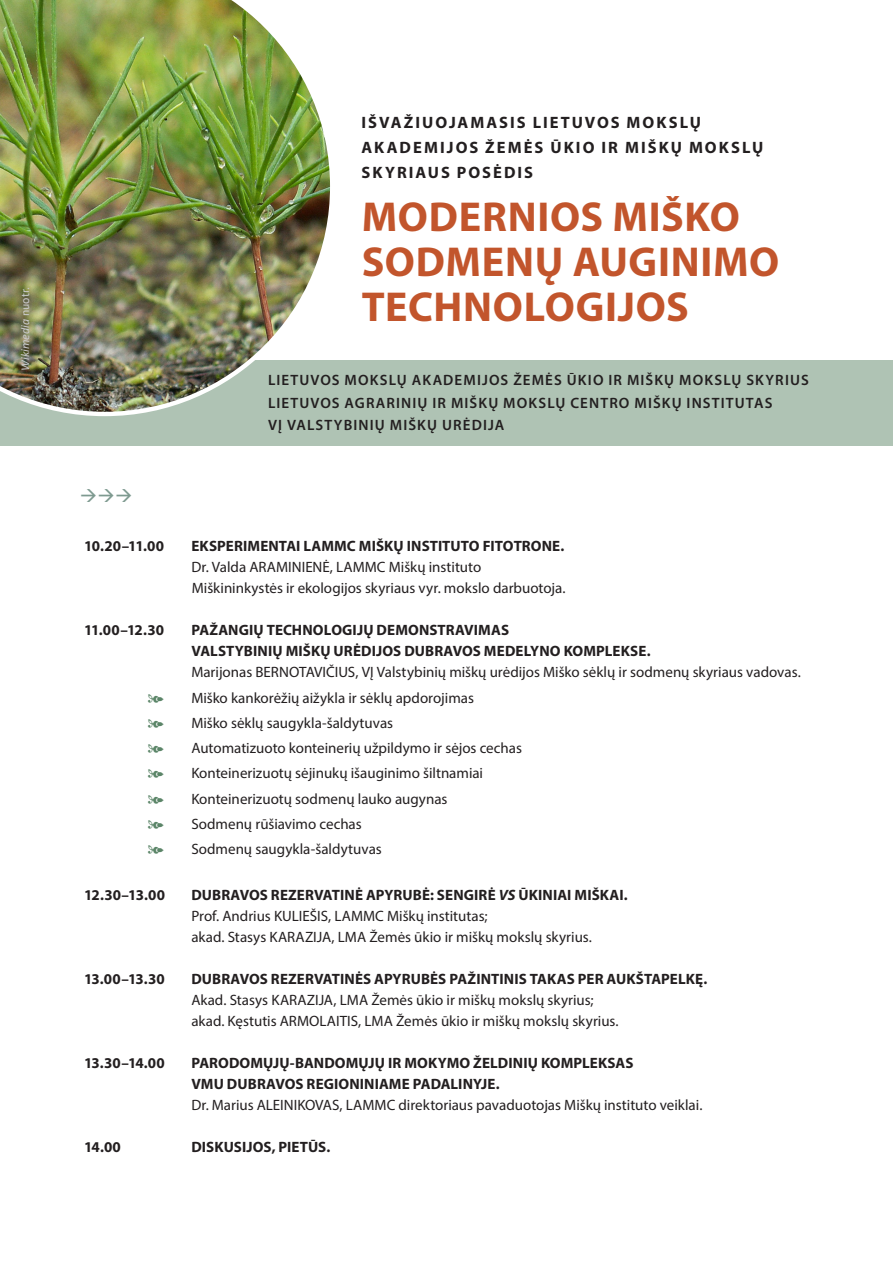
<style>
.page{position:relative;width:893px;height:1263px;background:#fff}
.page>*{position:absolute;margin:0;border:0;box-sizing:border-box;transform-origin:0 0}
.t1{font:700 42px/45px "Myriad Pro";letter-spacing:.015em;color:#c2552c}
.t2{font:18px "Wingdings";color:#7e9a90}
.t3{font:700 16.5px/24.8px "Myriad Pro";letter-spacing:.12em;color:#231f20}
.t4{font:15px/21px "Myriad Pro";color:#231f20}
.t5{font:700 15px/21px "Myriad Pro";letter-spacing:.005em;color:#231f20}
.t6{font:600 15px/22.5px "Myriad Pro";letter-spacing:.075em;color:#231f20}
.t7{font:italic 12px "Calibri";color:#cbccce}
.s1{font-style:normal}
.s2{font-family:"Garamond Premr Pro";font-size:18px;color:#5b8568}
.s3{font-weight:700}
.s4{font-weight:700;font-style:italic}
</style>
<div class="page">
<div style="left:0;top:360px;width:893px;height:85px;background:#afc3b4"></div>
<img style="left:0;top:0;width:330px;height:416px">
<p class="t7" style="left:17px;top:371px;width:85px;rotate:-90deg">Wikimedia <span class="s1">nuotr.</span></p>
<p class="t3" style="left:362px;top:110px;width:403px">IŠVAŽIUOJAMASIS LIETUVOS MOKSLŲ<br>AKADEMIJOS ŽEMĖS ŪKIO IR MIŠKŲ MOKSLŲ<br>SKYRIAUS POSĖDIS</p>
<h1 class="t1" style="left:362px;top:193px;width:419px">MODERNIOS MIŠKO<br>SODMENŲ AUGINIMO<br>TECHNOLOGIJOS</h1>
<p class="t6" style="left:268px;top:369px;width:542px">LIETUVOS MOKSLŲ AKADEMIJOS ŽEMĖS ŪKIO IR MIŠKŲ MOKSLŲ SKYRIUS<br>LIETUVOS AGRARINIŲ IR MIŠKŲ MOKSLŲ CENTRO MIŠKŲ INSTITUTAS<br>VĮ VALSTYBINIŲ MIŠKŲ URĖDIJA</p>
<p class="t2" style="left:80px;top:485px;width:54px">→→→</p>
<p class="t5" style="left:84px;top:535px;width:81px">10.20–11.00</p>
<p class="t5" style="left:191px;top:535px;width:375px">EKSPERIMENTAI LAMMC MIŠKŲ INSTITUTO FITOTRONE.</p>
<p class="t4" style="left:191px;top:556px;width:376px">Dr. Valda ARAMINIENĖ, LAMMC Miškų instituto<br>Miškininkystės ir ekologijos skyriaus vyr. mokslo darbuotoja.</p>
<p class="t5" style="left:84px;top:619px;width:81px">11.00–12.30</p>
<p class="t5" style="left:191px;top:619px;width:461px">PAŽANGIŲ TECHNOLOGIJŲ DEMONSTRAVIMAS<br>VALSTYBINIŲ MIŠKŲ URĖDIJOS DUBRAVOS MEDELYNO KOMPLEKSE.</p>
<p class="t4" style="left:191px;top:661px;width:611px">Marijonas BERNOTAVIČIUS, VĮ Valstybinių miškų urėdijos Miško sėklų ir sodmenų skyriaus vadovas.</p>
<p class="t4" style="left:148px;top:687px;width:328px"><span class="s2">•</span> Miško kankorėžių aižykla ir sėklų apdorojimas</p>
<p class="t4" style="left:148px;top:712px;width:247px"><span class="s2">•</span> Miško sėklų saugykla-šaldytuvas</p>
<p class="t4" style="left:148px;top:737px;width:376px"><span class="s2">•</span> Automatizuoto konteinerių užpildymo ir sėjos cechas</p>
<p class="t4" style="left:148px;top:762px;width:337px"><span class="s2">•</span> Konteinerizuotų sėjinukų išauginimo šiltnamiai</p>
<p class="t4" style="left:148px;top:788px;width:301px"><span class="s2">•</span> Konteinerizuotų sodmenų lauko augynas</p>
<p class="t4" style="left:148px;top:813px;width:216px"><span class="s2">•</span> Sodmenų rūšiavimo cechas</p>
<p class="t4" style="left:148px;top:838px;width:236px"><span class="s2">•</span> Sodmenų saugykla-šaldytuvas</p>
<p class="t5" style="left:84px;top:884px;width:82px">12.30–13.00</p>
<p class="t4" style="left:191px;top:884px;width:438px"><span class="s3">DUBRAVOS REZERVATINĖ APYRUBĖ: SENGIRĖ</span> <span class="s4">VS</span> <span class="s3">ŪKINIAI MIŠKAI.<br></span>Prof. Andrius KULIEŠIS, LAMMC Miškų institutas;<br>akad. Stasys KARAZIJA, LMA Žemės ūkio ir miškų mokslų skyrius.</p>
<p class="t5" style="left:84px;top:968px;width:82px">13.00–13.30</p>
<p class="t5" style="left:191px;top:968px;width:517px">DUBRAVOS REZERVATINĖS APYRUBĖS PAŽINTINIS TAKAS PER AUKŠTAPELKĘ.</p>
<p class="t4" style="left:191px;top:989px;width:429px">Akad. Stasys KARAZIJA, LMA Žemės ūkio ir miškų mokslų skyrius; akad. Kęstutis ARMOLAITIS, LMA Žemės ūkio ir miškų mokslų skyrius.</p>
<p class="t5" style="left:84px;top:1052px;width:82px">13.30–14.00</p>
<p class="t5" style="left:191px;top:1052px;width:444px">PARODOMŲJŲ-BANDOMŲJŲ IR MOKYMO ŽELDINIŲ KOMPLEKSAS<br>VMU DUBRAVOS REGIONINIAME PADALINYJE.</p>
<p class="t4" style="left:191px;top:1094px;width:513px">Dr. Marius ALEINIKOVAS, LAMMC direktoriaus pavaduotojas Miškų instituto veiklai.</p>
<p class="t5" style="left:84px;top:1136px;width:38px">14.00</p>
<p class="t5" style="left:191px;top:1136px;width:140px">DISKUSIJOS, PIETŪS.</p>
</div>
